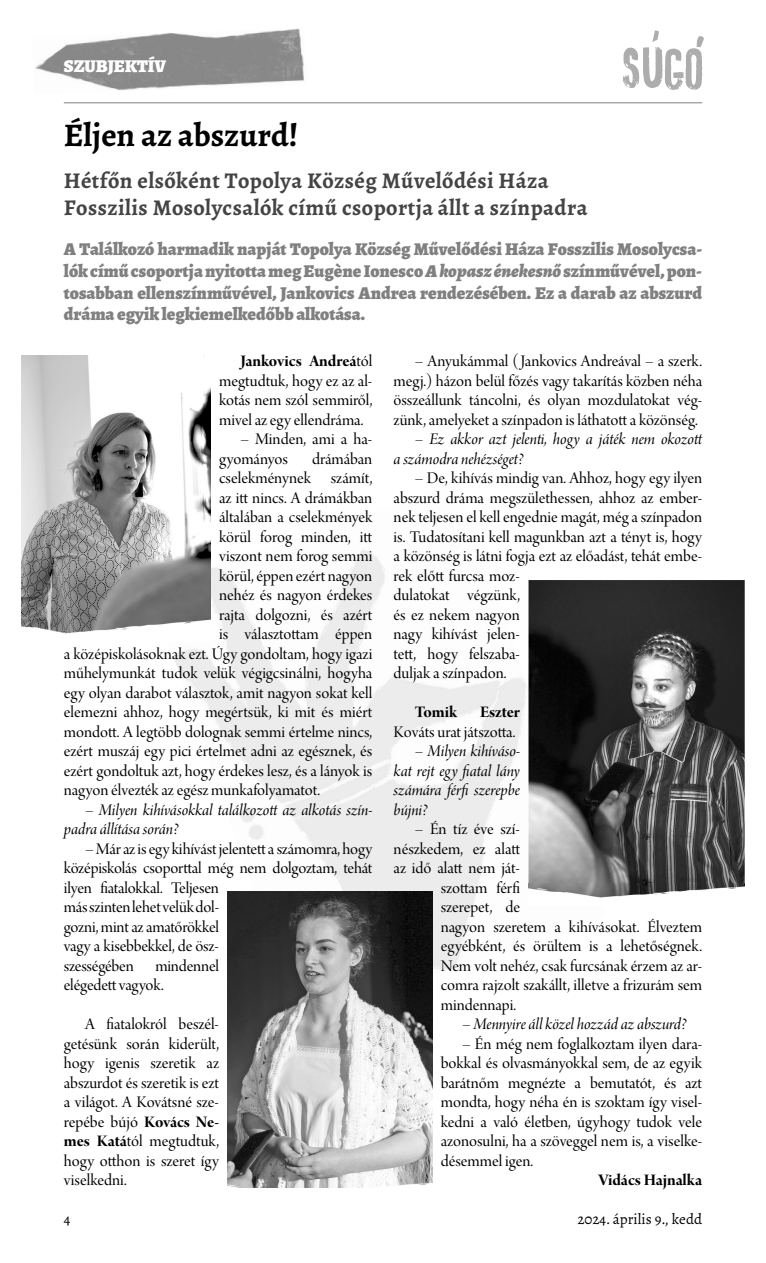
<style>
.page{position:relative;width:766px;height:1263px;background:#fff}
.page>*{position:absolute;margin:0;border:0;box-sizing:border-box;transform-origin:0 0}
.t1{font:700 33px "Alegreya";color:#000}
.t2{font:700 22.5px/27px "Alegreya";letter-spacing:.02em;color:#444}
.t3{font:900 18px/21.6px "Alegreya";color:#808080;text-align:justify}
.t4{font:900 18px "Alegreya";color:#fff}
.t5{font:17.25px/19.5px "Arno Pro Display";color:#000;text-align:justify}
.t6{font:17.25px/19.5px "Arno Pro Italic Display";color:#000}
.t7{font:17.25px "Arno Pro Bold Display";color:#000}
.t8{font:15px "Alegreya";color:#000}
.s1{font-style:italic}
.s2{font-family:"Arno Pro Display"}
.s3{font-family:"Arno Pro Bold Display"}
</style>
<div class="page">
<svg style="left:623px;top:31px;width:81px;height:59px"></svg>
<img style="left:35px;top:28px;width:269px;height:62px">
<hr style="left:64px;top:102px;width:638px;height:1px;background:#808080">
<img style="left:210px;top:513px;width:159px;height:192px">
<img style="left:174px;top:621px;width:136px;height:271px">
<img style="left:259px;top:705px;width:227px;height:187px">
<div style="left:353px;top:834px;width:133px;height:58px;background:#ececec"></div>
<img style="left:414px;top:867px;width:72px;height:108px">
<img style="left:21px;top:355px;width:189px;height:262px">
<img style="left:21px;top:617px;width:190px;height:26px">
<img style="left:227px;top:892px;width:205px;height:287px">
<img style="left:528px;top:580px;width:216px;height:304px">
<img style="left:528px;top:884px;width:216px;height:14px">
<img style="left:227px;top:1179px;width:206px;height:9px">
<p class="t4" style="left:64px;top:59px;width:104px">SZUBJEKTÍV</p>
<h1 class="t1" style="left:64px;top:121px;width:236px">Éljen az abszurd!</h1>
<h2 class="t2" style="left:64px;top:169px;width:525px">Hétfőn elsőként Topolya Község Művelődési Háza<br>Fosszilis Mosolycsalók című csoportja állt a színpadra</h2>
<p class="t3" style="left:64px;top:240px;width:639px">A Találkozó harmadik napját Topolya Község Művelődési Háza Fosszilis Mosolycsa&shy;lók című csoportja nyitotta meg Eugène Ionesco <span class="s1">A kopasz énekesnő</span> színművével, pon&shy;tosabban ellenszínművével, Jankovics Andrea rendezésében. Ez a darab az abszurd dráma egyik legkiemelkedőbb alkotása.</p>
<p class="t7" style="left:240px;top:354px;width:133px">Jankovics Andreá<span class="s2">tól</span></p>
<p class="t5" style="left:219px;top:372px;width:155px">megtudtuk, hogy ez az al&shy;kotás nem szól semmiről, mivel az egy ellendráma.</p>
<p class="t5" style="left:219px;top:431px;width:155px;text-indent:21px">– Minden, ami a ha&shy;gyományos</p>
<p class="t5" style="left:393px;top:353px;width:310px;text-indent:21px">– Anyukámmal (Jankovics Andreával – a szerk. megj.) házon belül főzés vagy takarítás közben néha összeállunk táncolni, és olyan mozdulatokat vég&shy;zünk, amelyeket a színpadon is láthatott a közönség.</p>
<p class="t6" style="left:393px;top:431px;width:310px;text-indent:21px">– Ez akkor azt jelenti, hogy a játék nem okozott a számodra nehézséget?</p>
<p class="t5" style="left:393px;top:470px;width:310px;text-align:left;text-indent:21px">– De, kihívás mindig van. Ahhoz, hogy egy ilyen abszurd dráma megszülethessen, ahhoz az ember&shy;nek teljesen el kell engednie magát, még a színpadon is. Tudatosítani kell magunkban azt a tényt is, hogy a közönség is látni fogja ezt az előadást, tehát embe&shy;rek előtt furcsa moz-<br>dulatokat végzünk,<br>és ez nekem nagyon<br>nagy kihívást jelen-<br>tett, hogy felszaba-<br>duljak a színpadon.</p>
<p class="t7" style="left:415px;top:705px;width:44px">Tomik</p>
<p class="t7" style="left:480px;top:705px;width:42px">Eszter</p>
<p class="t5" style="left:393px;top:723px;width:123px">Kováts urat játszotta.</p>
<p class="t6" style="left:393px;top:743px;width:128px;text-align:justify;text-indent:21px">– Milyen kihíváso&shy;kat rejt egy fiatal lány számára férfi szerepbe bújni?</p>
<p class="t5" style="left:415px;top:821px;width:107px">– Én tíz éve szí-</p>
<p class="t5" style="left:393px;top:840px;width:128px">nészkedem, ez alatt</p>
<p class="t5" style="left:393px;top:860px;width:128px">az idő alatt nem ját-</p>
<p class="t5" style="left:440px;top:879px;width:81px">szottam férfi</p>
<p class="t5" style="left:440px;top:899px;width:81px">szerepet, de</p>
<p class="t5" style="left:440px;top:918px;width:263px">nagyon szeretem a kihívásokat. Élveztem</p>
<p class="t5" style="left:440px;top:938px;width:263px">egyébként, és örültem is a lehetőségnek.</p>
<p class="t5" style="left:440px;top:957px;width:263px">Nem volt nehéz, csak furcsának érzem az ar-</p>
<p class="t5" style="left:440px;top:977px;width:263px">comra rajzolt szakállt, illetve a frizurám sem</p>
<p class="t5" style="left:440px;top:996px;width:77px">mindennapi.</p>
<p class="t6" style="left:462px;top:1016px;width:226px">– Mennyire áll közel hozzád az abszurd?</p>
<p class="t5" style="left:440px;top:1035px;width:263px;text-indent:21px">– Én még nem foglalkoztam ilyen dara&shy;bokkal és olvasmányokkal sem, de az egyik barátnőm megnézte a bemutatót, és azt mondta, hogy néha én is szoktam így visel&shy;kedni a való életben, úgyhogy tudok vele azonosulni, ha a szöveggel nem is, a viselke&shy;désemmel igen.</p>
<p class="t7" style="left:598px;top:1173px;width:105px">Vidács Hajnalka</p>
<p class="t5" style="left:312px;top:450px;width:62px">drámában</p>
<p class="t5" style="left:219px;top:470px;width:155px">cselekménynek számít,</p>
<p class="t5" style="left:219px;top:489px;width:155px">az itt nincs. A drámákban</p>
<p class="t5" style="left:219px;top:509px;width:155px">általában a cselekmények</p>
<p class="t5" style="left:219px;top:528px;width:155px">körül forog minden, itt</p>
<p class="t5" style="left:219px;top:548px;width:155px">viszont nem forog semmi</p>
<p class="t5" style="left:219px;top:567px;width:155px">körül, éppen ezért nagyon</p>
<p class="t5" style="left:219px;top:587px;width:155px">nehéz és nagyon érdekes</p>
<p class="t5" style="left:219px;top:606px;width:155px">rajta dolgozni, és azért</p>
<p class="t5" style="left:219px;top:626px;width:155px">is választottam éppen</p>
<p class="t5" style="left:64px;top:645px;width:310px">a középiskolásoknak ezt. Úgy gondoltam, hogy igazi</p>
<p class="t5" style="left:64px;top:665px;width:310px">műhelymunkát tudok velük végigcsinálni, hogyha</p>
<p class="t5" style="left:64px;top:684px;width:310px">egy olyan darabot választok, amit nagyon sokat kell</p>
<p class="t5" style="left:64px;top:704px;width:310px">elemezni ahhoz, hogy megértsük, ki mit és miért</p>
<p class="t5" style="left:64px;top:723px;width:310px">mondott. A legtöbb dolognak semmi értelme nincs,</p>
<p class="t5" style="left:64px;top:743px;width:310px">ezért muszáj egy pici értelmet adni az egésznek, és</p>
<p class="t5" style="left:64px;top:762px;width:310px">ezért gondoltuk azt, hogy érdekes lesz, és a lányok is</p>
<p class="t5" style="left:64px;top:782px;width:258px">nagyon élvezték az egész munkafolyamatot.</p>
<p class="t6" style="left:64px;top:801px;width:310px;text-indent:21px">– Milyen kihívásokkal találkozott az alkotás szín&shy;padra állítása során?</p>
<p class="t5" style="left:64px;top:840px;width:310px;text-align:left;text-indent:21px">– Már az is egy kihívást jelentett a számomra, hogy középiskolás csoporttal még nem dolgoztam, tehát ilyen fiatalokkal. Teljesen<br>más szinten lehet velük dol-<br>gozni, mint az amatőrökkel<br>vagy a kisebbekkel, de ösz-<br>szességében mindennel<br>elégedett vagyok.</p>
<p class="t5" style="left:64px;top:1016px;width:157px;text-indent:21px">A fiatalokról beszél&shy;getésünk során kiderült, hogy igenis szeretik az abszurdot és szeretik is ezt a világot. A Kovátsné sze&shy;repébe bújó <span class="s3">Kovács Ne&shy;mes Katá</span>tól megtudtuk, hogy otthon is szeret így viselkedni.</p>
<p class="t8" style="left:64px;top:1212px;width:8px">4</p>
<p class="t8" style="left:577px;top:1212px;width:126px">2024. április 9., kedd</p>
</div>
